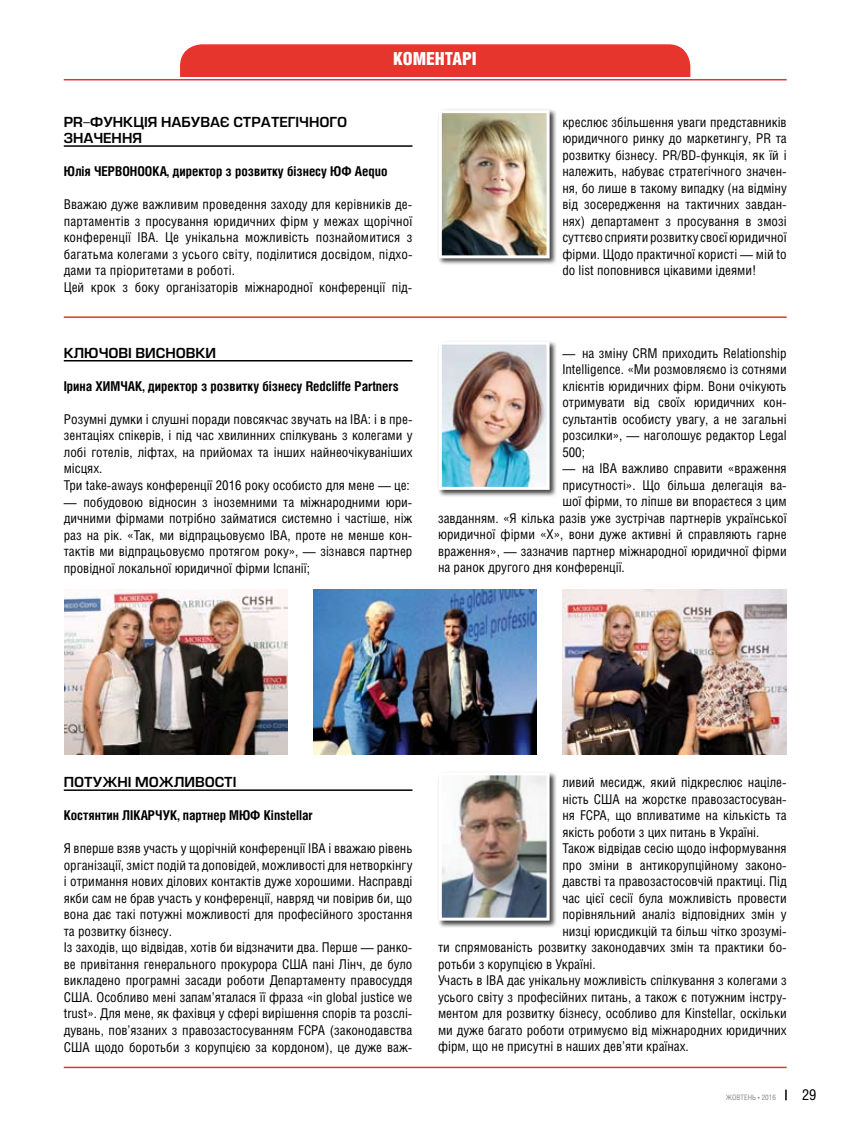
<style>
.page{position:relative;width:859px;height:1132px;background:#fff}
.page>*{position:absolute;margin:0;border:0;box-sizing:border-box;transform-origin:0 0}
.t1{font:900 18px "Helios Cond";color:#fff}
.t2{font:15px "Helios Cond";color:#000}
.t3{font:13.5px/16.5px "Helios Cond";color:#000}
.t4{font:700 13.5px "Helios Cond";color:#000}
.t5{font:13.5px "Europe Demi Normal";color:#000}
.t6{font:7.5px "Helios Cond";color:#87888a}
</style>
<div class="page">
<svg style="left:785px;top:1089px;width:2px;height:10px"></svg>
<div style="left:181px;top:45px;width:509px;height:60px;background:#e5352d;border-radius:21px"></div>
<div style="left:180px;top:44px;width:510px;height:62px;border:2px solid #e5352d;border-radius:21px"></div>
<div style="left:119px;top:77px;width:632px;height:42px;background:#fff"></div>
<hr style="left:64px;top:79px;width:723px;height:1px;background:#e5352d">
<hr style="left:64px;top:1066px;width:723px;height:1px;background:#e5352d">
<hr style="left:64px;top:316px;width:723px;height:2px;background:#e5352d">
<hr style="left:64px;top:145px;width:348px;height:2px;background:#000">
<hr style="left:64px;top:360px;width:348px;height:1px;background:#000">
<hr style="left:64px;top:789px;width:348px;height:1px;background:#000">
<div style="left:437px;top:108px;width:120px;height:157px;background:#000;opacity:.75"></div>
<img style="left:443px;top:114px;width:103px;height:140px">
<div style="left:439px;top:110px;width:111px;height:148px;border:3px solid #fff"></div>
<div style="left:437px;top:340px;width:120px;height:157px;background:#000;opacity:.75"></div>
<img style="left:443px;top:345px;width:103px;height:140px">
<div style="left:439px;top:341px;width:111px;height:148px;border:3px solid #fff"></div>
<div style="left:437px;top:770px;width:120px;height:157px;background:#000;opacity:.75"></div>
<img style="left:443px;top:776px;width:103px;height:140px">
<div style="left:439px;top:772px;width:111px;height:148px;border:3px solid #fff"></div>
<img style="left:314px;top:589px;width:223px;height:165px">
<img style="left:64px;top:589px;width:224px;height:165px">
<img style="left:563px;top:589px;width:223px;height:165px">
<h1 class="t1" style="left:393px;top:49px;width:11px">КОМЕНТАРІ</h1>
<p class="t5" style="left:64px;top:114px;width:69px">PR-функція</p>
<p class="t5" style="left:161px;top:114px;width:188px">набуває стратегічного</p>
<p class="t5" style="left:64px;top:130px;width:79px">значення</p>
<p class="t4" style="left:64px;top:163px;width:325px">Юлія ЧЕРВОНООКА, директор з розвитку бізнесу ЮФ Aequo</p>
<p class="t3" style="left:64px;top:196px;width:350px">Вважаю дуже важливим проведення заходу для керівників де&shy;партаментів з просування юридичних фірм у межах щорічної конференції IBA. Це унікальна можливість познайомитися з багатьма колегами з усього світу, поділитися досвідом, підхо&shy;дами та пріоритетами в роботі.<br>Цей крок з боку організаторів міжнародної конференції під-</p>
<p class="t3" style="left:562px;top:113px;width:226px;text-align:justify">креслює збільшення уваги представників юридичного ринку до маркетингу, PR та розвитку бізнесу. PR/BD-функція, як їй і належить, набуває стратегічного значен&shy;ня, бо лише в такому випадку (на відміну від зосередження на тактичних завдан&shy;нях) департамент з просування в змозі суттєво сприяти розвитку своєї юридичної фірми. Щодо практичної користі — мій to do list поповнився цікавими ідеями!</p>
<p class="t5" style="left:64px;top:345px;width:143px">Ключові висновки</p>
<p class="t4" style="left:64px;top:378px;width:336px">Ірина ХИМЧАК, директор з розвитку бізнесу Redcliffe Partners</p>
<p class="t3" style="left:64px;top:410px;width:350px">Розумні думки і слушні поради повсякчас звучать на IBA: і в пре&shy;зентаціях спікерів, і під час хвилинних спілкувань з колегами у лобі готелів, ліфтах, на прийомах та інших найнеочікуваніших місцях.<br>Три take-aways конференції 2016 року особисто для мене — це:</p>
<p class="t3" style="left:64px;top:493px;width:350px;text-align:justify">— побудовою відносин з іноземними та міжнародними юри&shy;дичними фірмами потрібно займатися системно і частіше, ніж раз на рік. «Так, ми відпрацьовуємо IBA, проте не менше кон&shy;тактів ми відпрацьовуємо протягом року», — зізнався партнер провідної локальної юридичної фірми Іспанії;</p>
<p class="t3" style="left:562px;top:344px;width:226px;text-align:justify">— на зміну CRM приходить Relationship Intelligence. «Ми розмовляємо із сотнями клієнтів юридичних фірм. Вони очікують отримувати від своїх юридичних кон&shy;сультантів особисту увагу, а не загальні розсилки», — наголошує редактор Legal 500;</p>
<p class="t3" style="left:562px;top:460px;width:226px">— на IBA важливо справити «враження</p>
<p class="t3" style="left:562px;top:476px;width:226px">присутності». Що більша делегація ва-</p>
<p class="t3" style="left:562px;top:493px;width:226px">шої фірми, то ліпше ви впораєтеся з цим</p>
<p class="t3" style="left:438px;top:509px;width:350px">завданням. «Я кілька разів уже зустрічав партнерів української</p>
<p class="t3" style="left:438px;top:526px;width:350px">юридичної фірми «Х», вони дуже активні й справляють гарне</p>
<p class="t3" style="left:438px;top:542px;width:350px">враження», — зазначив партнер міжнародної юридичної фірми</p>
<p class="t3" style="left:438px;top:559px;width:188px">на ранок другого дня конференції.</p>
<p class="t5" style="left:64px;top:774px;width:172px">Потужні можли вості</p>
<p class="t4" style="left:64px;top:807px;width:250px">Костянтин ЛІКАРЧУК, партнер МЮФ Kinstellar</p>
<p class="t3" style="left:64px;top:839px;width:350px">Я вперше взяв участь у щорічній конференції IBA і вважаю рівень організації, зміст подій та доповідей, можливості для нетворкінгу і отримання нових ділових контактів дуже хорошими. Насправді якби сам не брав участь у конференції, навряд чи повірив би, що вона дає такі потужні можливості для професійного зростання та розвитку бізнесу.<br>Із заходів, що відвідав, хотів би відзначити два. Перше — ранко&shy;ве привітання генерального прокурора США пані Лінч, де було викладено програмні засади роботи Департаменту правосуддя США. Особливо мені запам’яталася її фраза «in global justice we trust». Для мене, як фахівця у сфері вирішення спорів та розслі&shy;дувань, пов’язаних з правозастосуванням FCPA (законодавства США щодо боротьби з корупцією за кордоном), це дуже важ-</p>
<p class="t3" style="left:562px;top:773px;width:226px">ливий месидж, який підкреслює націле-</p>
<p class="t3" style="left:562px;top:790px;width:226px">ність США на жорстке правозастосуван-</p>
<p class="t3" style="left:562px;top:806px;width:226px">ня FCPA, що впливатиме на кількість та</p>
<p class="t3" style="left:562px;top:823px;width:199px">якість роботи з цих питань в Україні.</p>
<p class="t3" style="left:562px;top:839px;width:226px">Також відвідав сесію щодо інформування</p>
<p class="t3" style="left:562px;top:856px;width:226px">про зміни в антикорупційному законо-</p>
<p class="t3" style="left:562px;top:872px;width:226px">давстві та правозастосовчій практиці. Під</p>
<p class="t3" style="left:562px;top:889px;width:226px">час цієї сесії була можливість провести</p>
<p class="t3" style="left:562px;top:905px;width:226px">порівняльний аналіз відповідних змін у</p>
<p class="t3" style="left:562px;top:922px;width:226px">низці юрисдикцій та більш чітко зрозумі-</p>
<p class="t3" style="left:438px;top:938px;width:350px">ти спрямованість розвитку законодавчих змін та практики бо-</p>
<p class="t3" style="left:438px;top:955px;width:159px">ротьби з корупцією в Україні.</p>
<p class="t3" style="left:438px;top:971px;width:350px">Участь в IBA дає унікальну можливість спілкування з колегами з</p>
<p class="t3" style="left:438px;top:988px;width:350px">усього світу з професійних питань, а також є потужним інстру-</p>
<p class="t3" style="left:438px;top:1004px;width:350px">ментом для розвитку бізнесу, особливо для Kinstellar, оскільки</p>
<p class="t3" style="left:438px;top:1021px;width:350px">ми дуже багато роботи отримуємо від міжнародних юридичних</p>
<p class="t3" style="left:438px;top:1037px;width:252px">фірм, що не присутні в наших дев’яти країнах.</p>
<p class="t6" style="left:726px;top:1092px;width:52px">ЖОВТЕНЬ • 2016</p>
<p class="t2" style="left:802px;top:1085px;width:16px">29</p>
</div>
